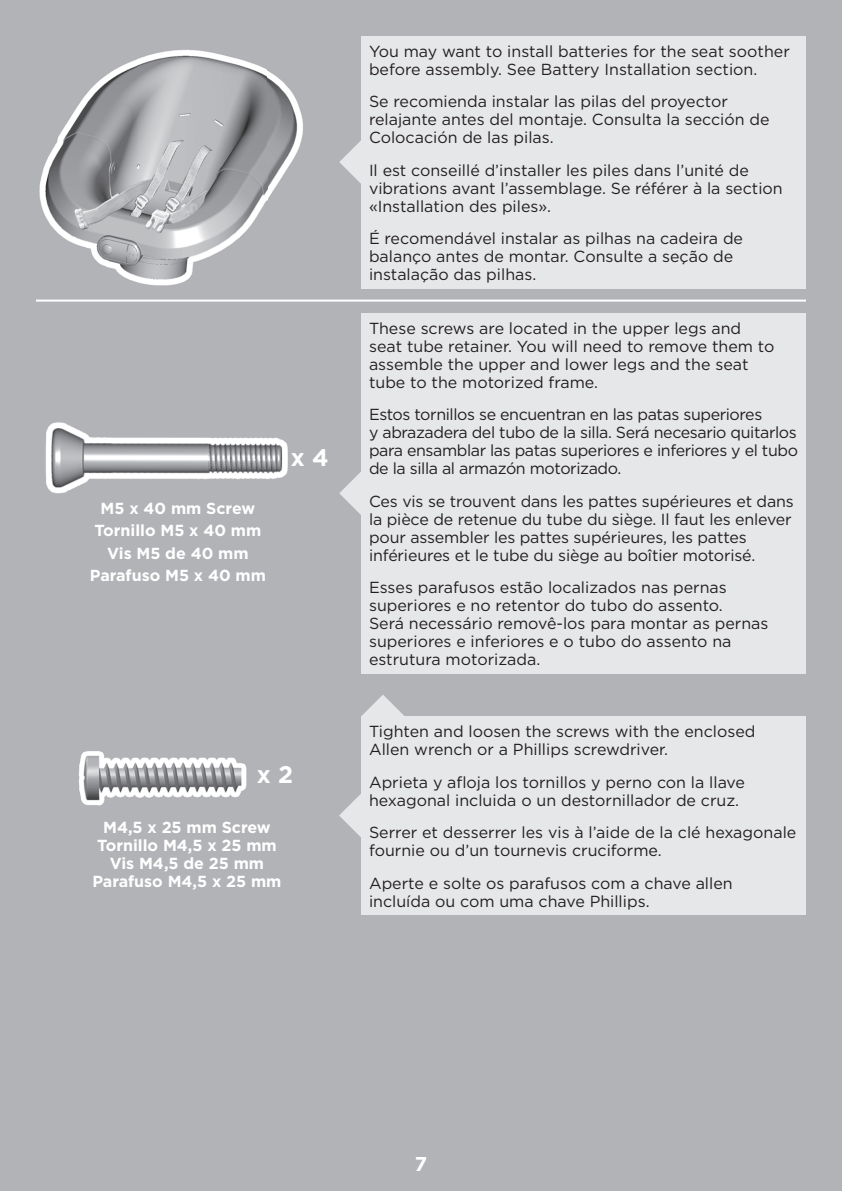
<style>
.page{position:relative;width:842px;height:1191px;background:#b2b3b7}
.page>*{position:absolute;margin:0;border:0;box-sizing:border-box;transform-origin:0 0}
.t1{font:700 24px "Gotham";color:#fff}
.t2{font:700 20px "Gotham";color:#fff}
.t3{font:16px/18px "Gotham";color:#231f20}
.t4{font:16px/18px "Gotham";letter-spacing:-.025em;color:#231f20}
.t5{font:700 16px/22.4px "Gotham";color:#fff;text-align:center}
</style>
<div class="page">
<svg style="left:339px;top:141px;width:22px;height:43px"></svg>
<div style="left:361px;top:36px;width:445px;height:252px;background:#e6e7e9"></div>
<img style="left:39px;top:49px;width:264px;height:237px">
<svg style="left:339px;top:472px;width:22px;height:43px"></svg>
<div style="left:361px;top:313px;width:445px;height:360px;background:#e6e7e9"></div>
<img style="left:79px;top:751px;width:168px;height:55px">
<img style="left:45px;top:422px;width:243px;height:72px">
<svg style="left:362px;top:695px;width:42px;height:21px"></svg>
<svg style="left:339px;top:794px;width:22px;height:43px"></svg>
<div style="left:361px;top:716px;width:445px;height:198px;background:#e6e7e9"></div>
<hr style="left:36px;top:300px;width:770px;height:2px;background:#fff">
<p class="t5" style="left:90px;top:498px;width:178px">M5 40 mm crew<br>Tornillo M5 x 40 mm<br>Vis M5 de 40 mm<br>Parafuso M5 x 40 mm</p>
<p class="t5" style="left:206px;top:498px;width:12px">S</p>
<p class="t5" style="left:129px;top:498px;width:11px">x</p>
<h1 class="t1" style="left:291px;top:449px;width:39px">x 4</h1>
<h1 class="t1" style="left:257px;top:766px;width:38px">x 2</h1>
<p class="t5" style="left:92px;top:820px;width:191px;line-height:18px">M4,5 x 25 mm Screw<br>Tornillo M4,5 x 25 mm<br>Vis M4,5 de 25 mm<br>Parafuso M4,5 x 25 mm</p>
<p class="t3" style="left:369px;top:43px;width:422px">You may want to install batteries for the seat soother before assembly. See Battery Installation section.</p>
<p class="t3" style="left:369px;top:94px;width:402px">Se recomienda instalar las pilas del proyector relajante antes del montaje. Consulta la sección de<br>Colocación de las pilas.</p>
<p class="t3" style="left:369px;top:162px;width:415px">Il est conseillé d’installer les piles dans l’unité de vibrations avant l’assemblage. Se référer à la section «Installation des piles».</p>
<p class="t3" style="left:369px;top:231px;width:375px">É recomendável instalar as pilhas na cadeira de balanço antes de montar. Consulte a seção de instalação das pilhas.</p>
<p class="t3" style="left:369px;top:321px;width:407px">These screws are located in the upper legs and seat tube retainer. You will need to remove them to assemble the upper and lower legs and the seat tube to the motorized frame.</p>
<p class="t4" style="left:369px;top:407px;width:430px">Estos tornillos se encuentran en las patas superiores<br>y abrazadera del tubo de la silla. Será necesario quitarlos para ensamblar las patas superiores e inferiores y el tubo de la silla al armazón motorizado.</p>
<p class="t3" style="left:369px;top:493px;width:426px">Ces vis se trouvent dans les pattes supérieures et dans la pièce de retenue du tube du siège. Il faut les enlever pour assembler les pattes supérieures, les pattes inférieures et le tube du siège au boîtier motorisé.</p>
<p class="t3" style="left:369px;top:580px;width:401px">Esses parafusos estão localizados nas pernas superiores e no retentor do tubo do assento.<br>Será necessário removê-los para montar as pernas superiores e inferiores e o tubo do assento na estrutura motorizada.</p>
<p class="t3" style="left:369px;top:724px;width:388px">Tighten and loosen the screws with the enclosed<br>Allen wrench or a Phillips screwdriver.</p>
<p class="t3" style="left:369px;top:774px;width:377px">Aprieta y afloja los tornillos y perno con la llave hexagonal incluida o un destornillador de cruz.</p>
<p class="t3" style="left:369px;top:825px;width:429px">Serrer et desserrer les vis à l’aide de la clé hexagonale fournie ou d’un tournevis cruciforme.</p>
<p class="t3" style="left:369px;top:875px;width:365px">Aperte e solte os parafusos com a chave allen incluída ou com uma chave Phillips.</p>
<p class="t2" style="left:415px;top:1157px;width:14px">7</p>
</div>
